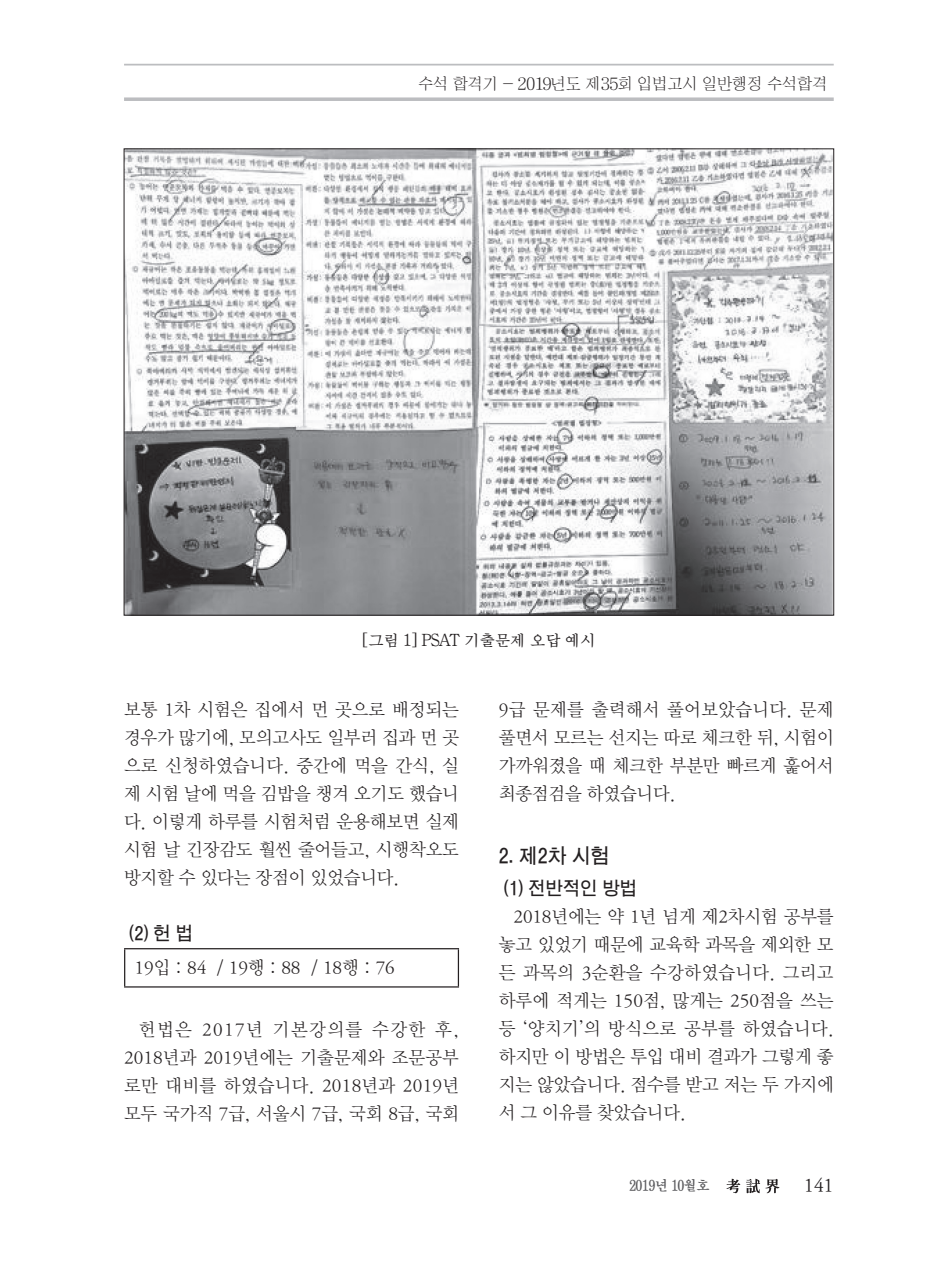
<style>
.page{position:relative;width:933px;height:1275px;background:#fff}
.page>*{position:absolute;margin:0;border:0;box-sizing:border-box;transform-origin:0 0}
.t1{font:20.12px "D Xgo Std 40";color:#231f20;scale:.95 1}
.t2{font:19.25px "DX Nmu Std 30";color:#231f20}
.t3{font:18.38px/28px "DX Nmu Std 20";letter-spacing:-.01em;color:#231f20;text-align:justify}
.t4{font:18.38px "D Xgo Std 40";letter-spacing:-.01em;color:#231f20;scale:.95 1}
.t5{font:15.75px "DX Shnm Std";letter-spacing:-.01em;color:#231f20}
.t6{font:15.75px "D Xmu Std 20";letter-spacing:-.025em;color:#231f20}
.t7{font:14px "D Xmu Std 40";letter-spacing:-.05em;color:#5a5a5d;scale:.95 1}
</style>
<div class="page">
<svg style="left:124px;top:97px;width:709px;height:4px;background:#c4c4c7"></svg>
<hr style="left:124px;top:64px;width:709px;height:2px;background:#bcbdc0">
<svg style="left:726px;top:1179px;width:14px;height:14px"></svg>
<svg style="left:746px;top:1179px;width:33px;height:14px"></svg>
<img style="left:126px;top:151px;width:706px;height:462px">
<hr style="left:124px;top:948px;width:335px;height:1px;background:#231f20">
<hr style="left:124px;top:949px;width:1px;height:37px;background:#231f20">
<hr style="left:458px;top:949px;width:1px;height:37px;background:#231f20">
<hr style="left:124px;top:986px;width:335px;height:1px;background:#231f20">
<p class="t5" style="left:418px;top:76px;width:411px">수석 합격기 - 2019년도 제35회 입법고시 일반행정 수석합격</p>
<p class="t6" style="left:362px;top:632px;width:236px">[그림 1] PSAT 기출문제 오답 예시</p>
<p class="t3" style="left:124px;top:696px;width:336px">보통 1차 시험은 집에서 먼 곳으로 배정되는 경우가 많기에, 모의고사도 일부러 집과 먼 곳 으로 신청하였습니다. 중간에 먹을 간식, 실 제 시험 날에 먹을 김밥을 챙겨 오기도 했습니 다. 이렇게 하루를 시험처럼 운용해보면 실제 시험 날 긴장감도 훨씬 줄어들고, 시행착오도 방지할 수 있다는 장점이 있었습니다.</p>
<p class="t4" style="left:129px;top:924px;width:69px">(2) 헌 법</p>
<p class="t3" style="left:135px;top:954px;width:262px">19입 : 84 / 19행 : 88 / 18행 : 76</p>
<p class="t3" style="left:124px;top:1016px;width:336px;text-indent:15px">헌법은 2017년 기본강의를 수강한 후, 2018년과 2019년에는 기출문제와 조문공부 로만 대비를 하였습니다. 2018년과 2019년 모두 국가직 7급, 서울시 7급, 국회 8급, 국회</p>
<p class="t3" style="left:499px;top:696px;width:336px">9급 문제를 출력해서 풀어보았습니다. 문제 풀면서 모르는 선지는 따로 체크한 뒤, 시험이 가까워졌을 때 체크한 부분만 빠르게 훑어서 최종점검을 하였습니다.</p>
<p class="t1" style="left:499px;top:846px;width:118px">2. 제2차 시험</p>
<p class="t4" style="left:504px;top:879px;width:142px">(1) 전반적인 방법</p>
<p class="t3" style="left:499px;top:903px;width:336px;text-indent:15px">2018년에는 약 1년 넘게 제2차시험 공부를 놓고 있었기 때문에 교육학 과목을 제외한 모 든 과목의 3순환을 수강하였습니다. 그리고 하루에 적게는 150점, 많게는 250점을 쓰는 등 ‘양치기’의 방식으로 공부를 하였습니다. 하지만 이 방법은 투입 대비 결과가 그렇게 좋 지는 않았습니다. 점수를 받고 저는 두 가지에 서 그 이유를 찾았습니다.</p>
<p class="t7" style="left:629px;top:1179px;width:86px">2019년 10월호</p>
<p class="t2" style="left:804px;top:1176px;width:31px">141</p>
</div>
